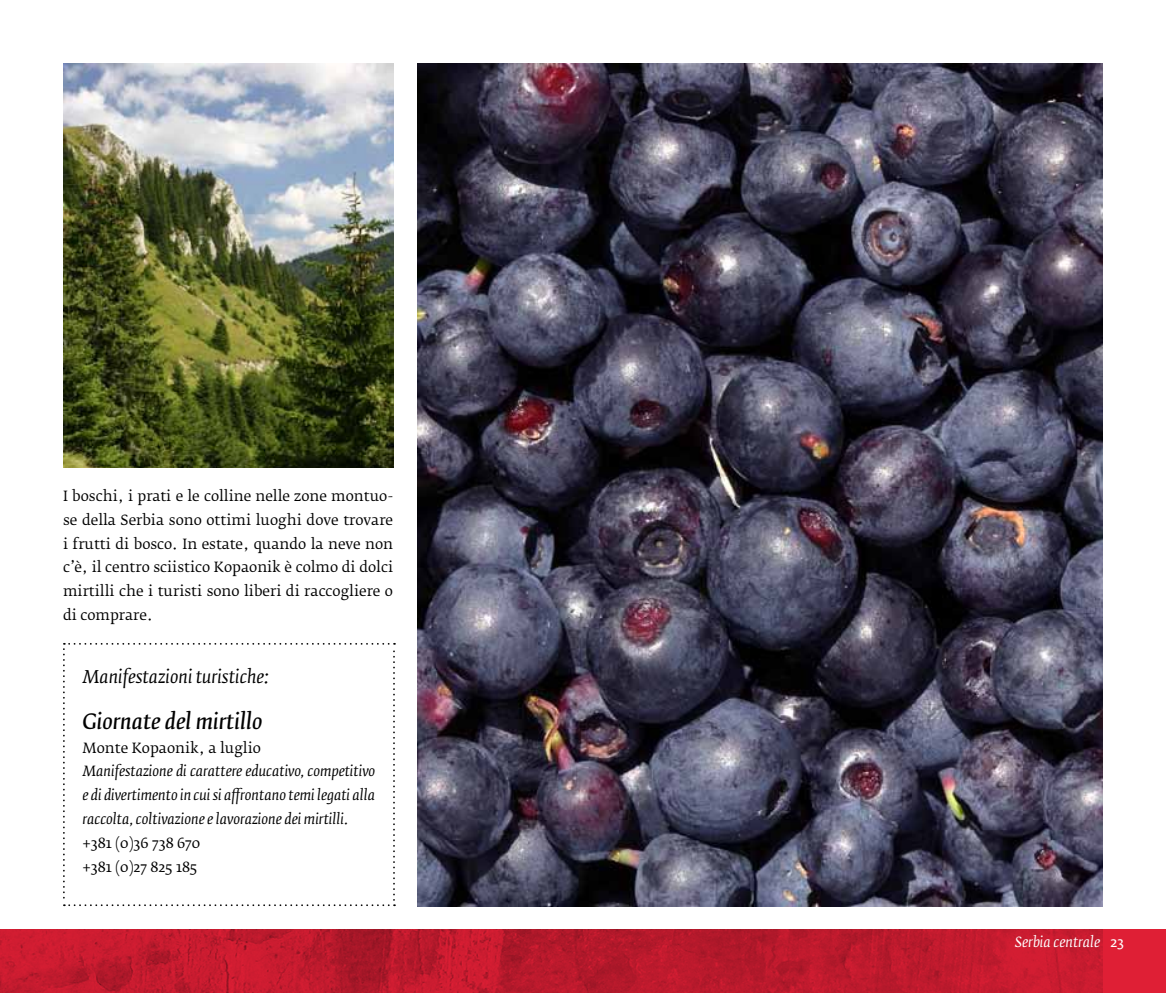
<style>
.page{position:relative;width:1166px;height:993px;background:#fff}
.page>*{position:absolute;margin:0;border:0;box-sizing:border-box;transform-origin:0 0}
.t1{font:italic 21px "Fedra Serif B Pro";color:#000}
.t2{font:italic 17.5px "Fedra Serif B Pro";color:#000}
.t3{font:14px/23.8px "Fedra Serif B Pro";color:#000}
.t4{font:italic 14px/23.8px "Fedra Serif B Pro";color:#000;text-align:justify}
.t5{font:italic 14px "Fedra Serif B Pro";color:#fff}
.s1{font-family:"Fedra Serif A Pro";font-style:normal}
</style>
<div class="page">
<div style="left:0;top:929px;width:1166px;height:63px;background:#df1f35"></div>
<img style="left:0;top:929px;width:1103px;height:63px">
<svg style="left:63px;top:643px;width:332px;height:262px"></svg>
<img style="left:418px;top:63px;width:685px;height:842px">
<img style="left:63px;top:63px;width:330px;height:404px">
<p class="t3" style="left:63px;top:484px;width:332px;text-align:justify">I boschi, i prati e le colline nelle zone montuo&shy;se della Serbia sono ottimi luoghi dove trovare i frutti di bosco. In estate, quando la neve non c’è, il centro sciistico Kopaonik è colmo di dolci mirtilli che i turisti sono liberi di raccogliere o di comprare.</p>
<p class="t2" style="left:83px;top:665px;width:188px">Manifestazioni turistiche:</p>
<h1 class="t1" style="left:83px;top:708px;width:181px">Giornate del mirtillo</h1>
<p class="t3" style="left:83px;top:735px;width:180px">Monte Kopaonik, a luglio</p>
<p class="t4" style="left:83px;top:759px;width:294px">Manifestazione di carattere educativo, competitivo e di divertimento in cui si affrontano temi legati alla raccolta, coltivazione e lavorazione dei mirtilli.</p>
<p class="t3" style="left:83px;top:830px;width:119px">+381 (0)36 738 670 +381 (0)27 825 185</p>
<p class="t5" style="left:1015px;top:933px;width:110px">Serbia centrale <span class="s1">23</span></p>
</div>
